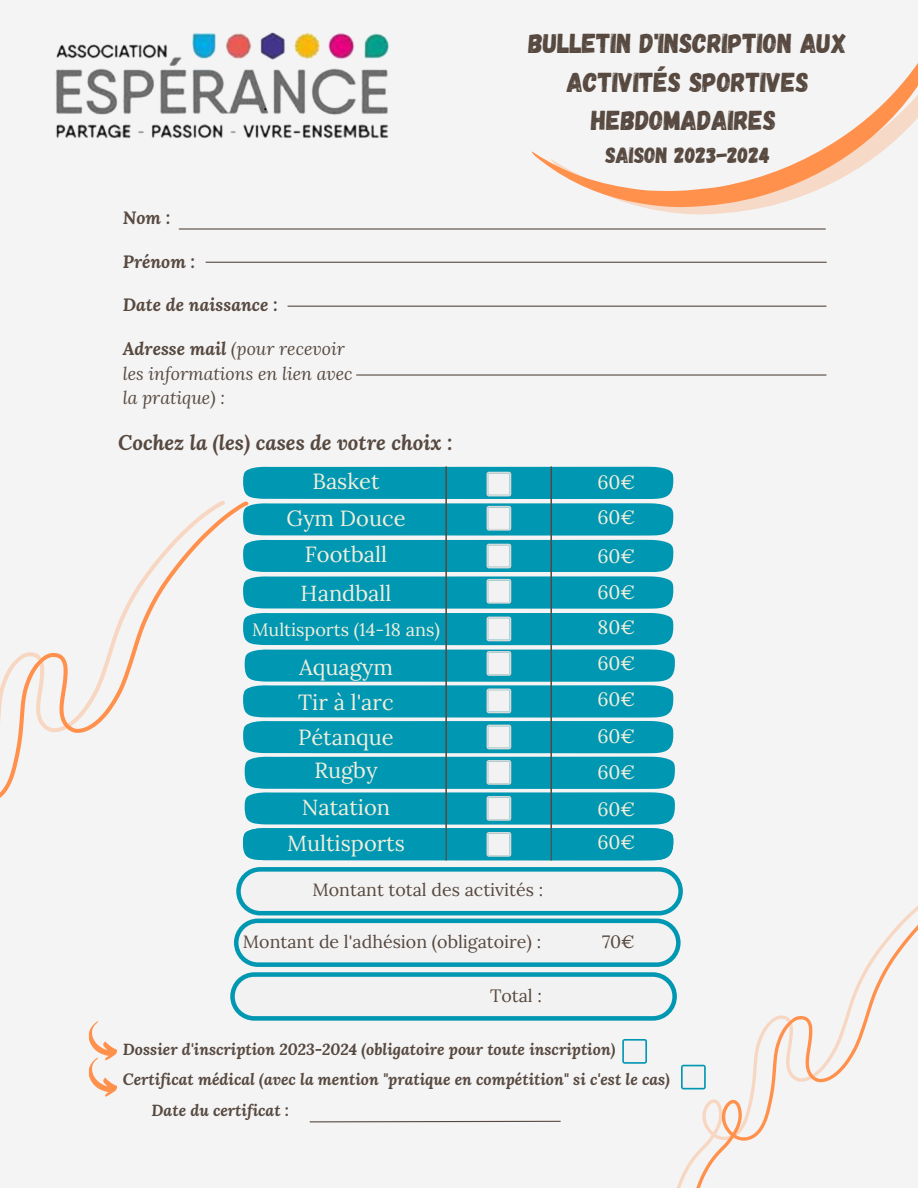
<style>
.page{position:relative;width:918px;height:1188px;background:#f4f4f4}
.page>*{position:absolute;margin:0;border:0;box-sizing:border-box;transform-origin:0 0}
.t1{font:27.3px/38.2px "Gagalin";color:#574940;text-align:center}
.t2{font:22.05px "Gagalin";color:#574940}
.t3{font:21.9px "Lora";color:#f1efdc}
.t4{font:italic 700 20.7px "Lora";color:#574940}
.t5{font:19.35px "Lora";color:#f1efdc}
.t6{font:18px "Lora";color:#f1efdc}
.t7{font:17.85px "Lora";color:#574940}
.t8{font:italic 17.7px/24.3px "Lora";color:#574940}
.t9{font:italic 700 17.7px "Lora";color:#574940}
.t10{font:italic 700 15.9px "Lora";color:#574940}
.s1{font-weight:700}
</style>
<div class="page">
<svg style="left:647px;top:208px;width:112px;height:7px"></svg>
<svg style="left:532px;top:63px;width:386px;height:145px"></svg>
<hr style="left:206px;top:262px;width:621px;height:1px;background:#574940">
<hr style="left:288px;top:306px;width:538px;height:1px;background:#574940">
<hr style="left:356px;top:374px;width:470px;height:2px;background:#574940">
<hr style="left:179px;top:228px;width:647px;height:2px;background:#574940">
<img style="left:56px;top:32px;width:333px;height:106px">
<svg style="left:309px;top:1120px;width:252px;height:3px"></svg>
<svg style="left:243px;top:467px;width:432px;height:393px;background:#25a4ba"></svg>
<svg style="left:230px;top:867px;width:445px;height:154px"></svg>
<svg style="left:583px;top:873px;width:335px;height:315px"></svg>
<svg style="left:230px;top:481px;width:65px;height:462px;fill:#0097b2"></svg>
<svg style="left:0;top:480px;width:272px;height:462px"></svg>
<svg style="left:88px;top:1021px;width:29px;height:76px"></svg>
<p class="t9" style="left:123px;top:205px;width:49px">Nom :</p>
<p class="t9" style="left:123px;top:249px;width:74px">Prénom :</p>
<p class="t9" style="left:123px;top:293px;width:157px">Date de naissance :</p>
<p class="t8" style="left:123px;top:336px;width:231px"><span class="s1">Adresse mail</span> (pour recevoir les informations en lien avec la pratique) :</p>
<p class="t4" style="left:118px;top:428px;width:336px">Cochez la (les) cases de votre choix :</p>
<p class="t3" style="left:312px;top:467px;width:69px">Basket</p>
<p class="t3" style="left:286px;top:504px;width:121px">Gym Douce</p>
<p class="t3" style="left:305px;top:540px;width:84px">Football</p>
<p class="t3" style="left:301px;top:579px;width:92px">Handball</p>
<p class="t6" style="left:252px;top:618px;width:189px">Multisports (14-18 ans)</p>
<p class="t3" style="left:299px;top:653px;width:95px">Aquagym</p>
<p class="t3" style="left:298px;top:688px;width:97px">Tir à l'arc</p>
<p class="t3" style="left:298px;top:723px;width:97px">Pétanque</p>
<p class="t3" style="left:314px;top:756px;width:65px">Rugby</p>
<p class="t3" style="left:302px;top:793px;width:90px">Natation</p>
<p class="t1" style="left:529px;top:23px;width:320px">BULLETIN D'INSCRIPTION AUX<br>ACTIVITÉS SPORTIVES<br>HEBDOMADAIRES</p>
<p class="t2" style="left:605px;top:140px;width:166px">SAISON 2023-2024</p>
<p class="t5" style="left:597px;top:469px;width:39px">60€</p>
<p class="t5" style="left:597px;top:505px;width:39px">60€</p>
<p class="t5" style="left:597px;top:543px;width:39px">60€</p>
<p class="t5" style="left:597px;top:580px;width:39px">60€</p>
<p class="t5" style="left:598px;top:614px;width:39px">80€</p>
<p class="t5" style="left:597px;top:651px;width:39px">60€</p>
<p class="t5" style="left:597px;top:686px;width:39px">60€</p>
<p class="t5" style="left:597px;top:723px;width:39px">60€</p>
<p class="t5" style="left:597px;top:760px;width:39px">60€</p>
<p class="t5" style="left:597px;top:797px;width:39px">60€</p>
<p class="t3" style="left:287px;top:829px;width:119px">Multisports</p>
<p class="t5" style="left:597px;top:829px;width:39px">60€</p>
<p class="t7" style="left:313px;top:878px;width:232px">Montant total des activités :</p>
<p class="t7" style="left:243px;top:930px;width:300px">Montant de l'adhésion (obligatoire) :</p>
<p class="t7" style="left:602px;top:930px;width:34px">70€</p>
<p class="t7" style="left:490px;top:984px;width:53px">Total :</p>
<p class="t10" style="left:123px;top:1039px;width:494px">Dossier d'inscription 2023-2024 (obligatoire pour toute inscription)</p>
<p class="t10" style="left:123px;top:1068px;width:549px">Certificat médical (avec la mention "pratique en compétition" si c'est le cas)</p>
<p class="t10" style="left:152px;top:1100px;width:139px">Date du certificat :</p>
</div>
